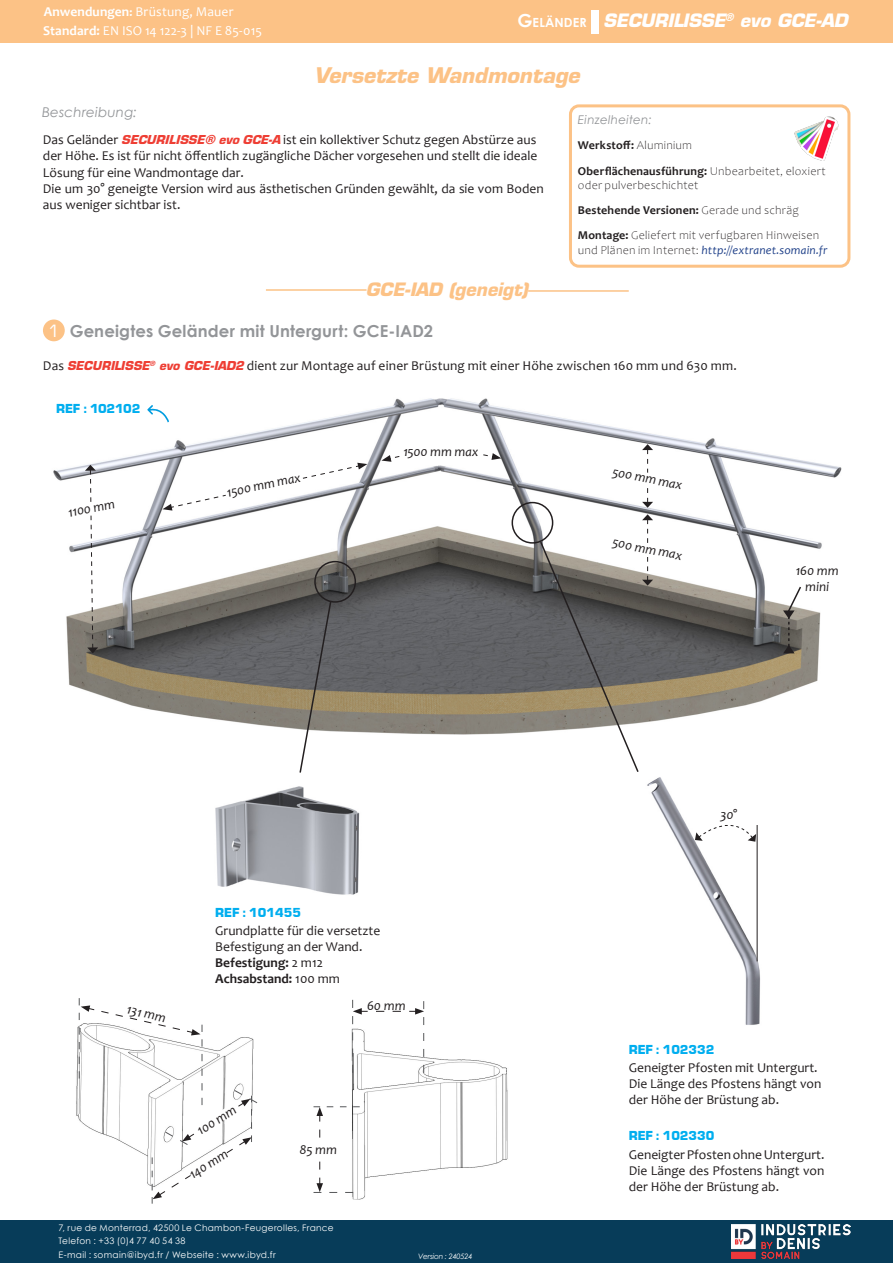
<style>
.page{position:relative;width:893px;height:1263px;background:#fff}
.page>*{position:absolute;margin:0;border:0;box-sizing:border-box;transform-origin:0 0}
.t1{font:italic 700 21px "Eurostile LT Std";color:#fcc286}
.t2{font:italic 700 18px "Eurostile LT Std";letter-spacing:-.01em;color:#fff}
.t3{font:italic 700 18px "Eurostile LT Std";color:#fcc286}
.t4{font:700 16.5px "Century Gothic";letter-spacing:.01em;color:#939598}
.t5{font:16.5px "Eurostile";color:#fff}
.t6{font:13.5px/16.2px "Candara";color:#231f20}
.t7{font:italic 13.5px/16.2px "Candara";color:#231f20;text-align:center}
.t8{font:13.5px/18.9px "Candara";letter-spacing:.01em;color:#fff}
.t9{font:900 13.5px "Eurostile Becker";color:#00aeef}
.t10{font:700 13.5px "Candara";color:#231f20}
.t11{font:italic 13.5px "Century Gothic";letter-spacing:.015em;color:#939598}
.t12{font:700 12.6px "Century Gothic";letter-spacing:.01em;color:#fff}
.t13{font:300 12px/14.4px "Candara";letter-spacing:.02em;color:#231f20}
.t14{font:700 12px "Candara";letter-spacing:.015em;color:#231f20}
.t15{font:italic 12px "Century Gothic";letter-spacing:.02em;color:#939598}
.t16{font:9px/13.5px "Century Gothic";letter-spacing:.03em;color:#fff}
.t17{font:italic 7.5px "Century Gothic";letter-spacing:-.025em;color:#fff}
.s1{font-weight:700}
.s2{font-weight:700;font-size:12px}
.s3{font-size:18px}
.s4{font-family:"Eurostile";font-weight:900;font-style:italic;color:#ee3e34}
.s5{font-weight:300}
.s6{font-weight:400;font-style:italic;color:#21428a}
.s7{font-family:"Eurostile LT Std";font-weight:700;font-style:italic;font-size:12px;color:#ee3e34}
.s8{font-weight:400}
</style>
<div class="page">
<div style="left:0;top:0;width:893px;height:43px;background:#fcc286"></div>
<div style="left:591px;top:10px;width:8px;height:23px;background:#fff"></div>
<div style="left:0;top:1220px;width:893px;height:43px;background:#073c59"></div>
<img style="left:731px;top:1224px;width:119px;height:35px">
<hr style="left:528px;top:290px;width:101px;height:2px;background:#fcc286">
<hr style="left:266px;top:289px;width:101px;height:2px;background:#fcc286">
<div style="left:43px;top:319px;width:22px;height:22px;background:#fcc286;border-radius:50%"></div>
<img style="left:647px;top:777px;width:113px;height:248px">
<img style="left:53px;top:398px;width:789px;height:337px">
<div style="left:314px;top:561px;width:42px;height:42px;border:2px solid #231f20;border-radius:50%"></div>
<svg style="left:61px;top:465px;width:61px;height:188px"></svg>
<svg style="left:381px;top:446px;width:120px;height:16px"></svg>
<svg style="left:783px;top:585px;width:19px;height:68px"></svg>
<div style="left:512px;top:502px;width:41px;height:42px;border:2px solid #231f20;border-radius:50%"></div>
<svg style="left:298px;top:600px;width:34px;height:173px"></svg>
<svg style="left:695px;top:821px;width:61px;height:21px"></svg>
<hr style="left:757px;top:825px;width:1px;height:136px;background:#231f20">
<svg style="left:595px;top:444px;width:105px;height:64px"></svg>
<svg style="left:539px;top:514px;width:161px;height:258px"></svg>
<img style="left:76px;top:1026px;width:3px;height:93px">
<svg style="left:79px;top:998px;width:179px;height:206px"></svg>
<img style="left:351px;top:1017px;width:157px;height:183px">
<svg style="left:352px;top:1000px;width:72px;height:73px"></svg>
<div style="left:367px;top:1000px;width:39px;height:10px;background:#fff"></div>
<svg style="left:313px;top:1106px;width:47px;height:87px"></svg>
<img style="left:215px;top:786px;width:145px;height:109px">
<svg style="left:162px;top:463px;width:205px;height:48px"></svg>
<div style="left:403px;top:446px;width:76px;height:11px;background:#fff"></div>
<svg style="left:147px;top:403px;width:24px;height:24px"></svg>
<div style="left:569px;top:104px;width:281px;height:164px;border:3px solid #fcc286;border-radius:9px"></div>
<img style="left:794px;top:116px;width:45px;height:45px">
<p class="t8" style="left:43px;top:2px;width:220px"><span class="s1">Anwendungen</span><span class="s2">:</span> Brüstung, Mauer<br><span class="s1">Standard:</span> EN ISO 14 122-3 | NF E 85-015</p>
<p class="t12" style="left:517px;top:13px;width:71px"><span class="s3">G</span>ELÄNDER</p>
<p class="t1" style="left:314px;top:62px;width:267px">Versetzte Wandmontage</p>
<h2 class="t2" style="left:603px;top:10px;width:246px">SECURILISSE<sup>®</sup> evo GCE-AD</h2>
<p class="t11" style="left:42px;top:103px;width:96px">Beschreibung:</p>
<p class="t6" style="left:43px;top:131px;width:495px">Das Geländer <span class="s4">SECURILISSE® evo GCE-A</span> ist ein kollektiver Schutz gegen Abstürze aus</p>
<p class="t6" style="left:43px;top:148px;width:496px">der Höhe. Es ist für nicht öffentlich zugängliche Dächer vorgesehen und stellt die ideale</p>
<p class="t6" style="left:43px;top:164px;width:203px">Lösung für eine Wandmontage dar.</p>
<p class="t6" style="left:43px;top:180px;width:502px">Die um 30° geneigte Version wird aus ästhetischen Gründen gewählt, da sie vom Boden aus weniger sichtbar ist.</p>
<p class="t3" style="left:366px;top:278px;width:164px">GCE-IAD (geneigt)</p>
<p class="t5" style="left:48px;top:321px;width:13px">1</p>
<p class="t4" style="left:70px;top:318px;width:365px">Geneigtes Geländer mit Untergurt: GCE-IAD2</p>
<p class="t15" style="left:578px;top:112px;width:75px">Einzelheiten:</p>
<p class="t14" style="left:578px;top:138px;width:116px">Werkstoff: <span class="s5">Aluminium</span></p>
<p class="t13" style="left:578px;top:164px;width:249px"><span class="s1">Oberflächenausführung:</span> Unbearbeitet, eloxiert oder pulverbeschichtet</p>
<p class="t14" style="left:578px;top:203px;width:222px">Bestehende Versionen: <span class="s5">Gerade und schräg</span></p>
<p class="t13" style="left:578px;top:229px;width:251px"><span class="s1">Montage:</span> Geliefert mit verfugbaren Hinweisen und Plänen im Internet: <span class="s6">http://extranet.somain.fr</span></p>
<p class="t6" style="left:43px;top:357px;width:695px">Das <span class="s7">SECURILISSE</span><sup>®</sup> <span class="s7">evo GCE-IAD2</span> dient zur Montage auf einer Brüstung mit einer Höhe zwischen 160 mm und 630 mm.</p>
<p class="t9" style="left:56px;top:401px;width:86px">REF : 102102</p>
<p class="t7" style="left:67px;top:504px;width:49px;rotate:-11deg">1100 mm</p>
<p class="t7" style="left:225px;top:484px;width:77px;rotate:-12deg">1500 mm max</p>
<p class="t7" style="left:403px;top:443px;width:77px">1500 mm max</p>
<p class="t7" style="left:129px;top:1001px;width:41px;rotate:13deg">131 mm</p>
<p class="t9" style="left:215px;top:905px;width:87px">REF : 101455</p>
<p class="t6" style="left:215px;top:922px;width:167px">Grundplatte für die versetzte</p>
<p class="t6" style="left:215px;top:938px;width:149px">Befestigung an der Wand.</p>
<p class="t10" style="left:215px;top:954px;width:109px">Befestigung: <span class="s8">2 m12</span></p>
<p class="t10" style="left:215px;top:970px;width:126px">Achsabstand: <span class="s8">100 mm</span></p>
<p class="t7" style="left:367px;top:997px;width:40px">60 mm</p>
<p class="t7" style="left:194px;top:1124px;width:45px;rotate:-32deg">100 mm</p>
<p class="t7" style="left:186px;top:1168px;width:44px;rotate:-32deg">140 mm</p>
<p class="t7" style="left:299px;top:1141px;width:39px">85 mm</p>
<p class="t16" style="left:58px;top:1221px;width:277px">7, rue de Monterrad, 42500 Le Chambon-Feugerolles, France<br>Telefon : +33 (0)4 77 40 54 38<br>E-mail : somain@ibyd.fr / Webseite : www.ibyd.fr</p>
<p class="t17" style="left:418px;top:1250px;width:56px">Version : 240524</p>
<p class="t7" style="left:614px;top:463px;width:72px;rotate:11deg">500 mm max</p>
<p class="t7" style="left:614px;top:534px;width:72px;rotate:11deg">500 mm max</p>
<p class="t7" style="left:796px;top:562px;width:44px">160 mm mini</p>
<p class="t7" style="left:720px;top:806px;width:18px">30°</p>
<p class="t9" style="left:629px;top:1042px;width:87px">REF : 102332</p>
<p class="t6" style="left:629px;top:1059px;width:190px">Geneigter Pfosten mit Untergurt.</p>
<p class="t6" style="left:629px;top:1075px;width:194px">Die Länge des Pfostens hängt von</p>
<p class="t6" style="left:629px;top:1091px;width:152px">der Höhe der Brüstung ab.</p>
<p class="t9" style="left:629px;top:1128px;width:87px">REF : 102330</p>
<p class="t6" style="left:629px;top:1146px;width:197px;text-align:justify">Geneigter Pfosten ohne Untergurt.<br>Die Länge des Pfostens hängt von der Höhe der Brüstung ab.</p>
</div>
